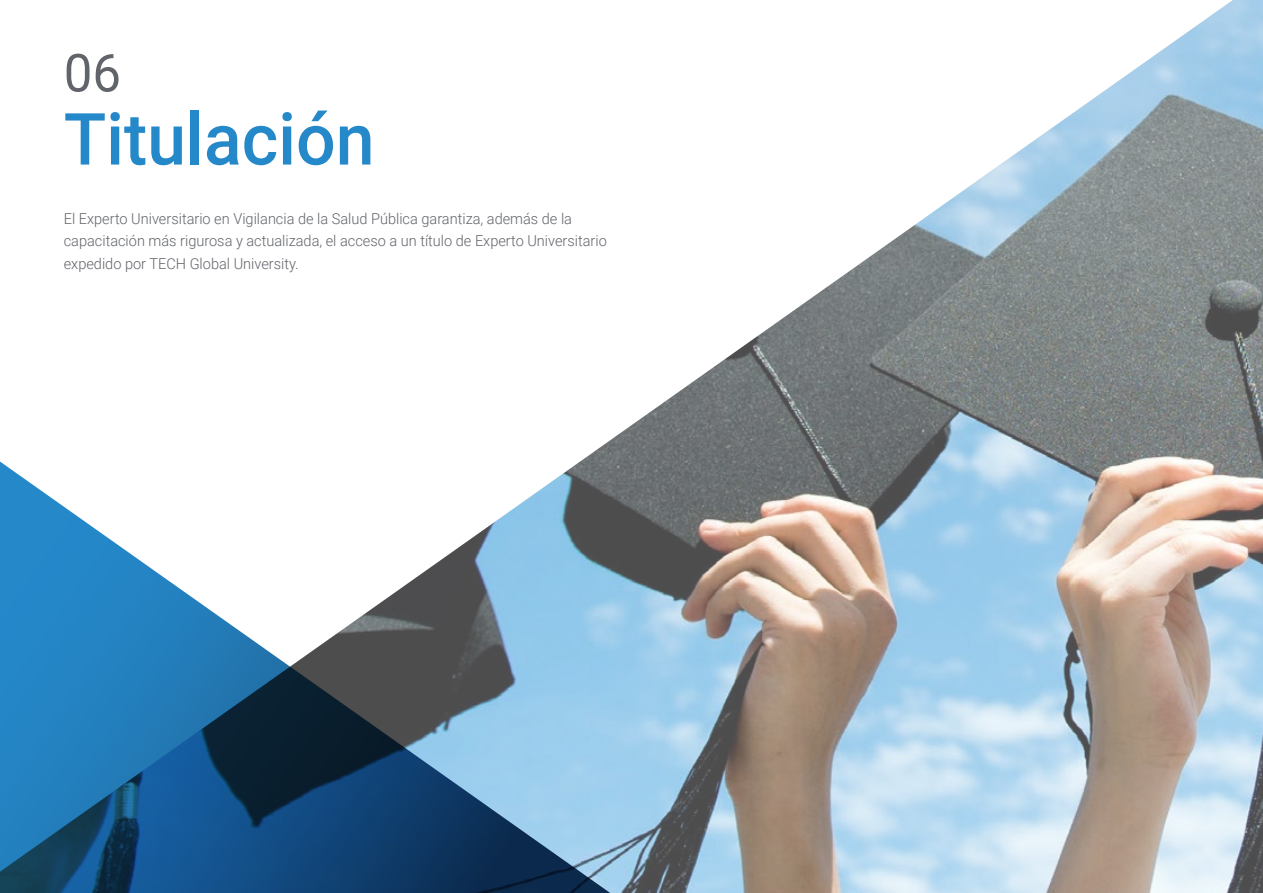
<style>
.page{position:relative;width:1263px;height:893px;background:#fff}
.page>*{position:absolute;margin:0;border:0;box-sizing:border-box;transform-origin:0 0}
.t1{font:500 72px "Roboto";color:#2488c9}
.t2{font:52.5px "Roboto";color:#61646a}
.t3{font:300 15px/22.5px "Roboto";color:#61646a}
</style>
<div class="page">
<img style="left:602px;top:0;width:661px;height:893px">
<svg style="left:0;top:446px;width:640px;height:447px"></svg>
<h2 class="t2" style="left:64px;top:36px;width:59px">06</h2>
<h1 class="t1" style="left:64px;top:89px;width:312px">Titulación</h1>
<p class="t3" style="left:64px;top:207px;width:545px">El Experto Universitario en Vigilancia de la Salud Pública garantiza, además de la capacitación más rigurosa y actualizada, el acceso a un título de Experto Universitario expedido por TECH Global University.</p>
</div>
